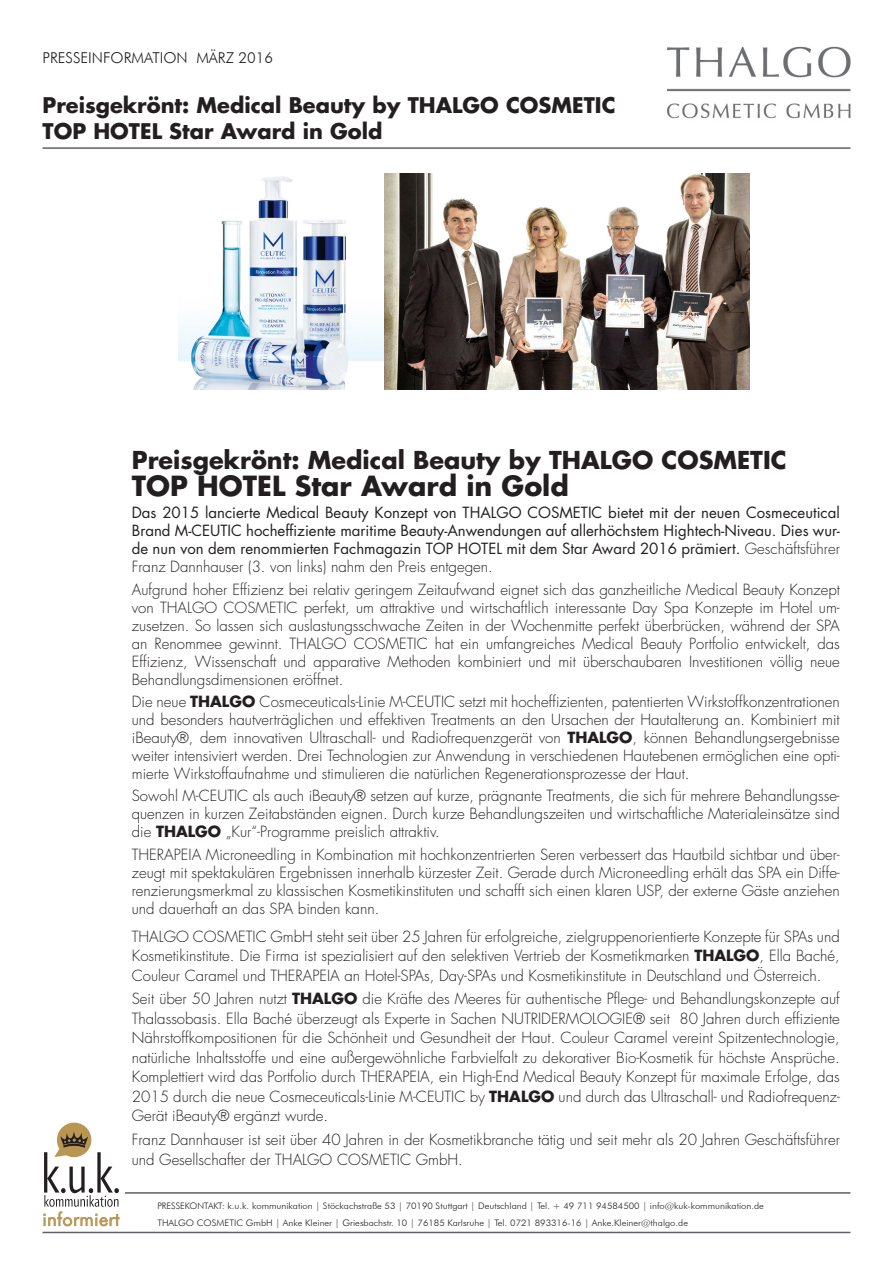
<style>
.page{position:relative;width:893px;height:1263px;background:#fff}
.page>*{position:absolute;margin:0;border:0;box-sizing:border-box;transform-origin:0 0}
.t1{font:700 27px "Futura";color:#231f20}
.t2{font:700 24px "Futura";color:#231f20}
.t3{font:700 21px "Futura";color:#231f20}
.t4{font:300 18px "Futura BT";letter-spacing:.035em;color:#b99652}
.t5{font:300 15px/18px "Futura";color:#231f20;text-align:justify}
.t6{font:15px/18px "Futura";color:#231f20;text-align:justify}
.t7{font:300 15px "Futura BT";color:#231f20}
.t8{font:300 9px "Futura BT";color:#231f20}
.t9{font:300 9px "Futura BT";color:#231f20;scale:1.05 1}
.s1{font-weight:300}
.s2{font-weight:700}
</style>
<div class="page">
<hr style="left:43px;top:147px;width:807px;height:2px;background:#5f616a">
<svg style="left:43px;top:1122px;width:77px;height:104px"></svg>
<hr style="left:125px;top:1192px;width:725px;height:2px;background:#5f616a">
<hr style="left:43px;top:1232px;width:807px;height:1px;background:#5f616a">
<img style="left:179px;top:173px;width:571px;height:217px">
<img style="left:667px;top:46px;width:184px;height:73px">
<p class="t7" style="left:43px;top:49px;width:232px">PRESSEINFORMATION MÄRZ 2016</p>
<p class="t3" style="left:43px;top:91px;width:574px">Preisgekrönt: Medical Beauty by THALGO COSMETIC</p>
<p class="t3" style="left:43px;top:117px;width:341px">TOP HOTEL Star Award in Gold</p>
<p class="t2" style="left:132px;top:444px;width:656px">Preisgekrönt: Medical Beauty by THALGO COSMETIC</p>
<p class="t1" style="left:132px;top:468px;width:438px">TOP HOTEL Star Award in Gold</p>
<p class="t6" style="left:132px;top:504px;width:709px">Das 2015 lancierte Medical Beauty Konzept von THALGO COSMETIC bietet mit der neuen Cosmeceutical Brand M-CEUTIC hocheffiziente maritime Beauty-Anwendungen auf allerhöchstem Hightech-Niveau. Dies wur&shy;de nun von dem renommierten Fachmagazin TOP HOTEL mit dem Star Award 2016 prämiert. <span class="s1">Geschäftsführer Franz Dannhauser (3. von links) nahm den Preis entgegen.</span></p>
<p class="t5" style="left:132px;top:581px;width:710px">Aufgrund hoher Effizienz bei relativ geringem Zeitaufwand eignet sich das ganzheitliche Medical Beauty Konzept von THALGO COSMETIC perfekt, um attraktive und wirtschaftlich interessante Day Spa Konzepte im Hotel um&shy;zusetzen. So lassen sich auslastungsschwache Zeiten in der Wochenmitte perfekt überbrücken, während der SPA an Renommee gewinnt. THALGO COSMETIC hat ein umfangreiches Medical Beauty Portfolio entwickelt, das Effizienz, Wissenschaft und apparative Methoden kombiniert und mit überschaubaren Investitionen völlig neue Behandlungsdimensionen eröffnet.</p>
<p class="t5" style="left:132px;top:693px;width:709px">Die neue <span class="s2">THALGO</span> Cosmeceuticals-Linie M-CEUTIC setzt mit hocheffizienten, patentierten Wirkstoffkonzentrationen und besonders hautverträglichen und effektiven Treatments an den Ursachen der Hautalterung an. Kombiniert mit iBeauty®, dem innovativen Ultraschall- und Radiofrequenzgerät von <span class="s2">THALGO</span>, können Behandlungsergebnisse weiter intensiviert werden. Drei Technologien zur Anwendung in verschiedenen Hautebenen ermöglichen eine opti&shy;mierte Wirkstoffaufnahme und stimulieren die natürlichen Regenerationsprozesse der Haut.</p>
<p class="t5" style="left:132px;top:787px;width:709px">Sowohl M-CEUTIC als auch iBeauty® setzen auf kurze, prägnante Treatments, die sich für mehrere Behandlungsse&shy;quenzen in kurzen Zeitabständen eignen. Durch kurze Behandlungszeiten und wirtschaftliche Materialeinsätze sind die <span class="s2">THALGO</span> „Kur“-Programme preislich attraktiv.</p>
<p class="t5" style="left:132px;top:845px;width:709px">THERAPEIA Microneedling in Kombination mit hochkonzentrierten Seren verbessert das Hautbild sichtbar und über&shy;zeugt mit spektakulären Ergebnissen innerhalb kürzester Zeit. Gerade durch Microneedling erhält das SPA ein Diffe&shy;renzierungsmerkmal zu klassischen Kosmetikinstituten und schafft sich einen klaren USP, der externe Gäste anziehen und dauerhaft an das SPA binden kann.</p>
<p class="t5" style="left:132px;top:927px;width:709px;line-height:19.5px">THALGO COSMETIC GmbH steht seit über 25 Jahren für erfolgreiche, zielgruppenorientierte Konzepte für SPAs und Kosmetikinstitute. Die Firma ist spezialisiert auf den selektiven Vertrieb der Kosmetikmarken <span class="s2">THALGO</span>, Ella Baché, Couleur Caramel und THERAPEIA an Hotel-SPAs, Day-SPAs und Kosmetikinstitute in Deutschland und Österreich.</p>
<p class="t5" style="left:132px;top:989px;width:710px;line-height:19.5px">Seit über 50 Jahren nutzt <span class="s2">THALGO</span> die Kräfte des Meeres für authentische Pflege- und Behandlungskonzepte auf Thalassobasis. Ella Baché überzeugt als Experte in Sachen NUTRIDERMOLOGIE® seit 80 Jahren durch effiziente Nährstoffkompositionen für die Schönheit und Gesundheit der Haut. Couleur Caramel vereint Spitzentechnologie, natürliche Inhaltsstoffe und eine außergewöhnliche Farbvielfalt zu dekorativer Bio-Kosmetik für höchste Ansprüche.<br>Komplettiert wird das Portfolio durch THERAPEIA, ein High-End Medical Beauty Konzept für maximale Erfolge, das 2015 durch die neue Cosmeceuticals-Linie M-CEUTIC by <span class="s2">THALGO</span> und durch das Ultraschall- und Radiofrequenz-Gerät iBeauty® ergänzt wurde.</p>
<p class="t5" style="left:132px;top:1130px;width:709px;line-height:19.5px">Franz Dannhauser ist seit über 40 Jahren in der Kosmetikbranche tätig und seit mehr als 20 Jahren Geschäftsführer und Gesellschafter der THALGO COSMETIC GmbH.</p>
<p class="t8" style="left:157px;top:1200px;width:608px">PRESSEKONTAKT: k.u.k. kommunikation | Stöckachstraße 53 | 70190 Stuttgart | Deutschland | Tel. + 49 711 94584500 | info@kuk-kommunikation.de</p>
<p class="t4" style="left:43px;top:1208px;width:78px">informiert</p>
<p class="t9" style="left:157px;top:1217px;width:507px">THALGO COSMETIC GmbH | Anke Kleiner | Griesbachstr. 10 | 76185 Karlsruhe | Tel. 0721 893316-16 | Anke.Kleiner@thalgo.de</p>
</div>
